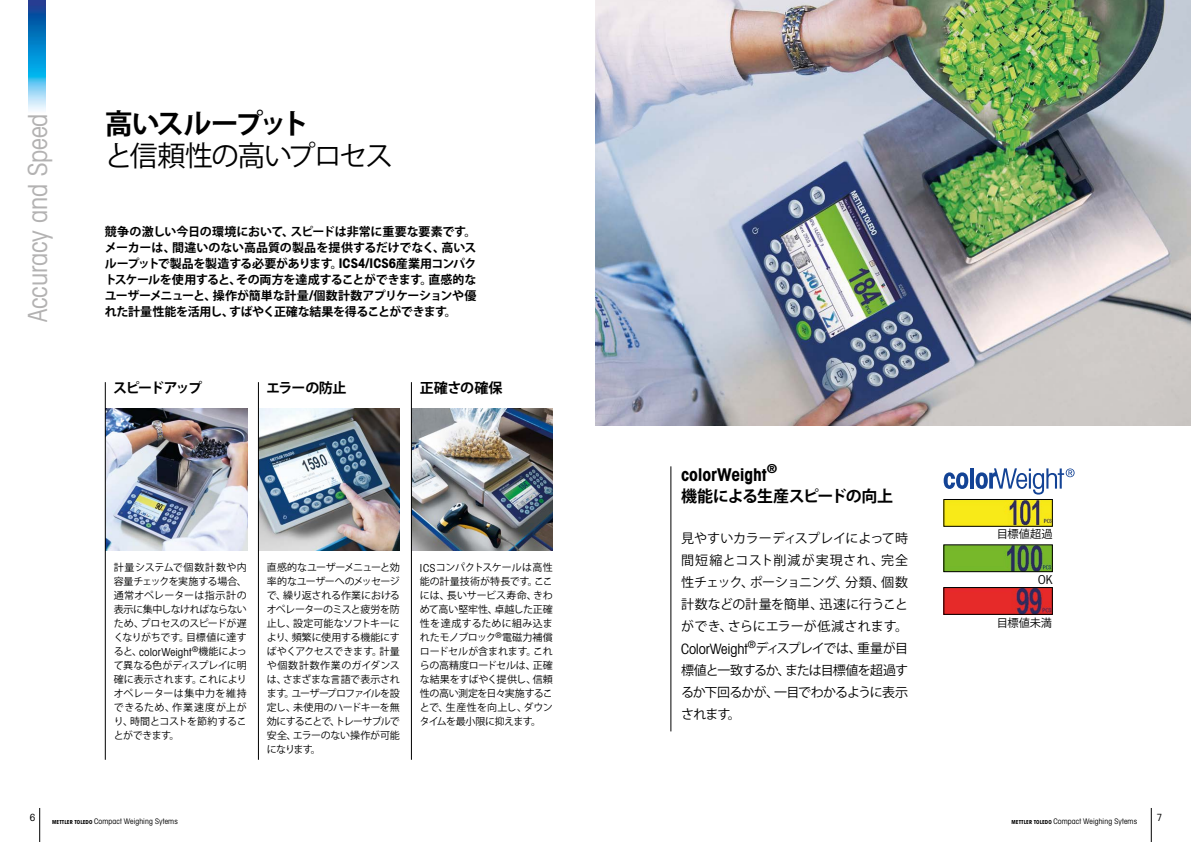
<style>
.page{position:relative;width:1191px;height:842px;background:#fff}
.page>*{position:absolute;margin:0;border:0;box-sizing:border-box;transform-origin:0 0}
.t1{font:28px "Koz Go Pro";letter-spacing:-.065em;color:#000}
.t2{font:700 28px "Koz Go Pro";letter-spacing:-.125em;color:#000}
.t3{font:26.4px "Avant Gardefor MT Bk";letter-spacing:-.01em;color:#b3b2b2}
.t4{font:17.6px "Avant Gardefor MT Bd";letter-spacing:-.01em;color:#000}
.t5{font:700 16px "Koz Go Pro";letter-spacing:-.055em;color:#000}
.t6{font:700 14px "Koz Go Pro";letter-spacing:-.045em;color:#000}
.t7{font:700 14px "Koz Go Pro";letter-spacing:-.12em;color:#000}
.t8{font:13px/22px "Koz Go Pro";letter-spacing:-.07em;color:#000;text-align:justify}
.t9{font:12.3px "Avant Gardefor MT Bk";color:#000}
.t10{font:700 12px/16px "Koz Go Pro";letter-spacing:-.025em;color:#000;text-align:justify}
.t11{font:11.2px "Koz Go Pro";letter-spacing:-.005em;color:#000}
.t12{font:11px "Avant Gardefor MT Bk";letter-spacing:.015em;color:#000}
.t13{font:10px/14px "Koz Go Pro";letter-spacing:-.035em;color:#000;text-align:justify}
.t14{font:9.9px "Avant Gardefor MT Bk";color:#000}
.t15{font:7.7px "Avant Gardefor MT Bk";letter-spacing:.015em;color:#000}
.s1{font-family:"Avant Gardefor MT Bd";font-weight:400;font-size:13.2px}
.s2{font-family:"Koz Go Pro";font-size:10px}
.s3{font-family:"Avant Gardefor MT Bk";font-size:11px}
.s4{font-family:"Avant Gardefor MT Bk";font-size:14.3px}
.s5{font-family:"Avant Gardefor MT Bd";font-size:5.5px}
</style>
<div class="page">
<hr style="left:39px;top:808px;width:1px;height:34px;background:#000">
<img style="left:28px;top:0;width:17px;height:111px">
<hr style="left:1151px;top:808px;width:1px;height:34px;background:#000">
<hr style="left:670px;top:466px;width:1px;height:265px;background:#000">
<img style="left:945px;top:501px;width:105px;height:23px">
<div style="left:943px;top:499px;width:109px;height:27px;border:1px solid #000"></div>
<img style="left:945px;top:547px;width:105px;height:23px">
<div style="left:943px;top:545px;width:109px;height:27px;border:1px solid #000"></div>
<img style="left:945px;top:589px;width:105px;height:23px">
<div style="left:943px;top:587px;width:109px;height:27px;border:1px solid #000"></div>
<svg style="left:943px;top:472px;width:25px;height:17px"></svg>
<hr style="left:970px;top:468px;width:3px;height:21px;background:#134395">
<svg style="left:975px;top:468px;width:99px;height:27px"></svg>
<img style="left:595px;top:0;width:596px;height:425px">
<img style="left:412px;top:408px;width:141px;height:142px">
<img style="left:259px;top:408px;width:141px;height:142px">
<img style="left:106px;top:408px;width:141px;height:142px">
<hr style="left:411px;top:382px;width:1px;height:378px;background:#000">
<hr style="left:258px;top:382px;width:1px;height:378px;background:#000">
<hr style="left:105px;top:382px;width:1px;height:378px;background:#000">
<h2 class="t3" style="left:21px;top:322px;width:210px;rotate:-90deg">Accuracy and Speed</h2>
<h1 class="t2" style="left:105px;top:106px;width:206px">高いスループット</h1>
<h1 class="t1" style="left:105px;top:138px;width:290px">と信頼性の高いプロセス</h1>
<p class="t10" style="left:105px;top:224px;width:373px">競争の激しい今日の環境において、スピードは非常に重要な要素です。メーカーは、間違いのない高品質の製品を提供するだけでなく、高いスループットで製品を製造する必要があります。<span class="s1">ICS4/ICS6</span>産業用コンパクトスケールを使用すると、その両方を達成することができます。直感的なユーザーメニューと、操作が簡単な計量<span class="s1">/</span>個数計数アプリケーションや優</p>
<p class="t10" style="left:105px;top:304px;width:353px">れた計量性能を活用し、すばやく正確な結果を得ることができます。</p>
<h3 class="t7" style="left:113px;top:378px;width:90px">スピードアップ</h3>
<h3 class="t6" style="left:266px;top:378px;width:82px">エラーの防止</h3>
<h3 class="t6" style="left:420px;top:378px;width:84px">正確さの確保</h3>
<p class="t13" style="left:114px;top:561px;width:135px">計量システムで個数計数や内容量チェックを実施する場合、通常オペレーターは指示計の表示に集中しなければならないため、プロセスのスピードが遅くなりがちです。目標値に達す</p>
<p class="t12" style="left:114px;top:645px;width:135px"><span class="s2">ると、</span>colorWeight<sup>®</sup><span class="s2">機能によっ</span></p>
<p class="t13" style="left:114px;top:659px;width:135px">て異なる色がディスプレイに明確に表示されます。これによりオペレーターは集中力を維持できるため、作業速度が上がり、時間とコストを節約することができます。</p>
<p class="t13" style="left:267px;top:561px;width:135px">直感的なユーザーメニューと効率的なユーザーへのメッセージで、繰り返される作業におけるオペレーターのミスと疲労を防止し、設定可能なソフトキーにより、頻繁に使用する機能にすばやくアクセスできます。計量や個数計数作業のガイダンスは、さまざまな言語で表示されます。ユーザープロファイルを設定し、未使用のハードキーを無効にすることで、トレーサブルで安全、エラーのない操作が可能になります。</p>
<p class="t13" style="left:420px;top:561px;width:135px"><span class="s3">ICS</span>コンパクトスケールは高性能の計量技術が特長です。ここには、長いサービス寿命、きわめて高い堅牢性、卓越した正確性を達成するために組み込まれたモノブロック<sup>®</sup>電磁力補償ロードセルが含まれます。これらの高精度ロードセルは、正確な結果をすばやく提供し、信頼性の高い測定を日々実施することで、生産性を向上し、ダウンタイムを最小限に抑えます。</p>
<h3 class="t4" style="left:681px;top:463px;width:97px">colorWeight<sup>®</sup></h3>
<h3 class="t5" style="left:681px;top:485px;width:213px">機能による生産スピードの向上</h3>
<h3 class="t8" style="left:681px;top:528px;width:228px">見やすいカラーディスプレイによって時間短縮とコスト削減が実現され、完全性チェック、ポーショニング、分類、個数計数などの計量を簡単、迅速に行うことができ、さらにエラーが低減されます。<span class="s4">ColorWeight</span><sup>®</sup>ディスプレイでは、重量が目標値と一致するか、または目標値を超過するか下回るかが、一目でわかるように表示されます。</h3>
<p class="t11" style="left:997px;top:527px;width:57px">目標値超過</p>
<p class="t9" style="left:1038px;top:572px;width:16px">OK</p>
<p class="t11" style="left:997px;top:615px;width:57px">目標値未満</p>
<p class="t14" style="left:30px;top:811px;width:7px">6</p>
<p class="t15" style="left:52px;top:816px;width:127px"><span class="s5">METTLER TOLEDO</span> Compact Weighing Sytems</p>
<p class="t15" style="left:1011px;top:816px;width:127px"><span class="s5">METTLER TOLEDO</span> Compact Weighing Sytems</p>
<p class="t14" style="left:1157px;top:811px;width:7px">7</p>
</div>
